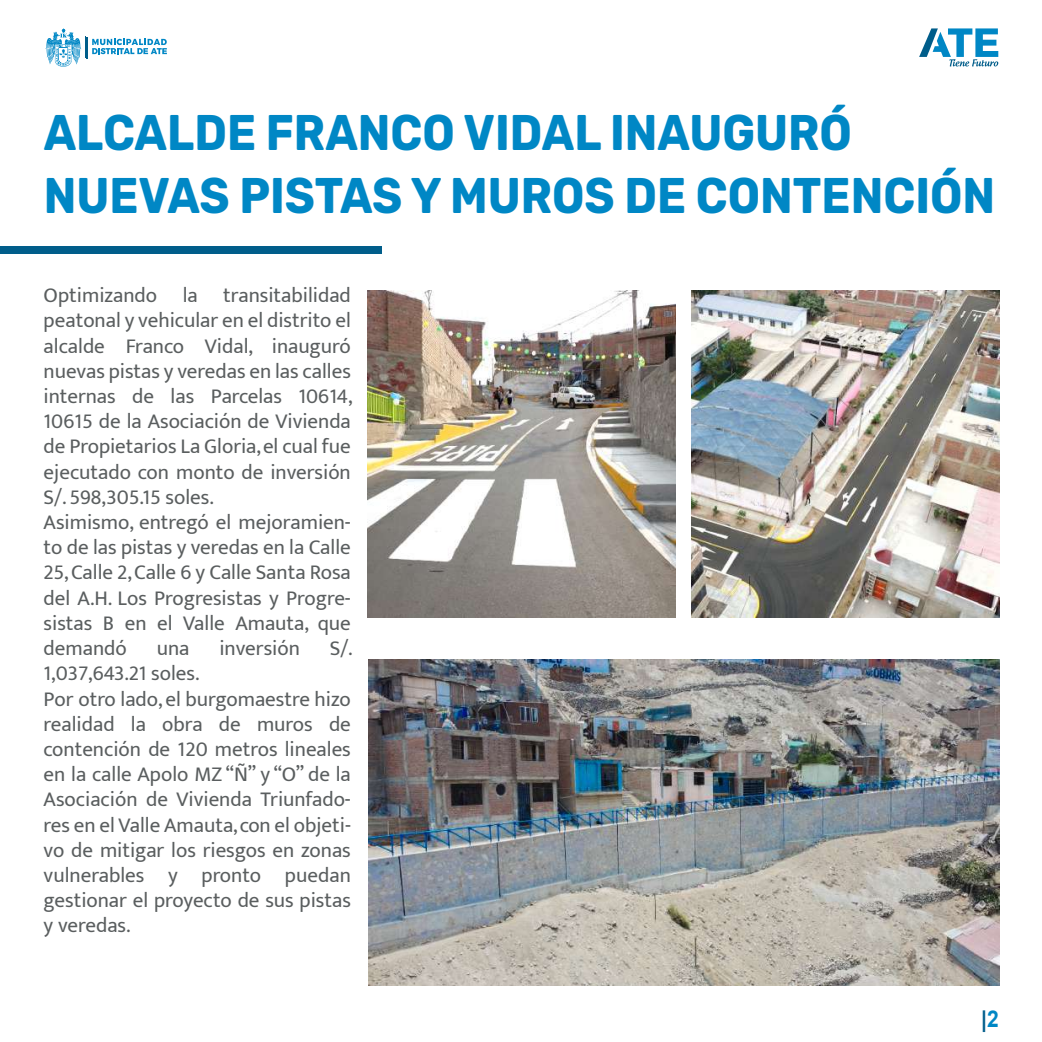
<style>
.page{position:relative;width:1042px;height:1042px;background:#fff}
.page>*{position:absolute;margin:0;border:0;box-sizing:border-box;transform-origin:0 0}
.t1{font:700 50.05px/63px "Rubik";color:#0087c5;scale:.91 1}
.t2{font:700 23.1px "Arial";color:#005d8a;scale:.91 1}
.t3{font:21px/25.2px "Mukta Vaani";color:#5a5e5f}
.s1{color:#0087c5}
</style>
<div class="page">
<div style="left:0;top:247px;width:381px;height:7px;background:#005d8a"></div>
<img style="left:691px;top:290px;width:308px;height:327px">
<img style="left:367px;top:290px;width:308px;height:327px">
<img style="left:368px;top:660px;width:631px;height:325px">
<svg style="left:919px;top:28px;width:79px;height:38px"></svg>
<svg style="left:92px;top:39px;width:75px;height:15px"></svg>
<svg style="left:45px;top:28px;width:41px;height:39px"></svg>
<hr style="left:86px;top:38px;width:2px;height:21px;background:#005d8a">
<h1 class="t1" style="left:44px;top:102px;width:1047px">ALCALDE FRANCO VIDAL INAUGURÓ<br>NUEVAS PISTAS Y MUROS DE CONTENCIÓN</h1>
<p class="t3" style="left:44px;top:285px;width:310px">Optimizando la transitabilidad peatonal y vehicular en el distrito el alcalde Franco Vidal, inauguró nuevas pistas y veredas en las calles internas de las Parcelas 10614,<br>10615 de la Asociación de Vivienda de Propietarios La Gloria, el cual fue ejecutado con monto de inversión<br>S/. 598,305.15 soles.<br>Asimismo, entregó el mejoramien&shy;to de las pistas y veredas en la Calle<br>25, Calle 2, Calle 6 y Calle Santa Rosa del A.H. Los Progresistas y Progre&shy;sistas B en el Valle Amauta, que demandó</p>
<p class="t3" style="left:157px;top:638px;width:34px">una</p>
<p class="t3" style="left:219px;top:638px;width:82px">inversión</p>
<p class="t3" style="left:330px;top:638px;width:24px">S/.</p>
<p class="t3" style="left:44px;top:663px;width:309px">1,037,643.21 soles.<br>Por otro lado, el burgomaestre hizo realidad la obra de muros de contención de 120 metros lineales en la calle Apolo MZ “Ñ” y “O” de la<br>Asociación de Vivienda Triunfado&shy;res en el Valle Amauta, con el objeti&shy;vo de mitigar los riesgos en zonas vulnerables y pronto puedan gestionar el proyecto de sus pistas y veredas.</p>
<p class="t2" style="left:981px;top:1002px;width:21px">|<span class="s1">2</span></p>
</div>
